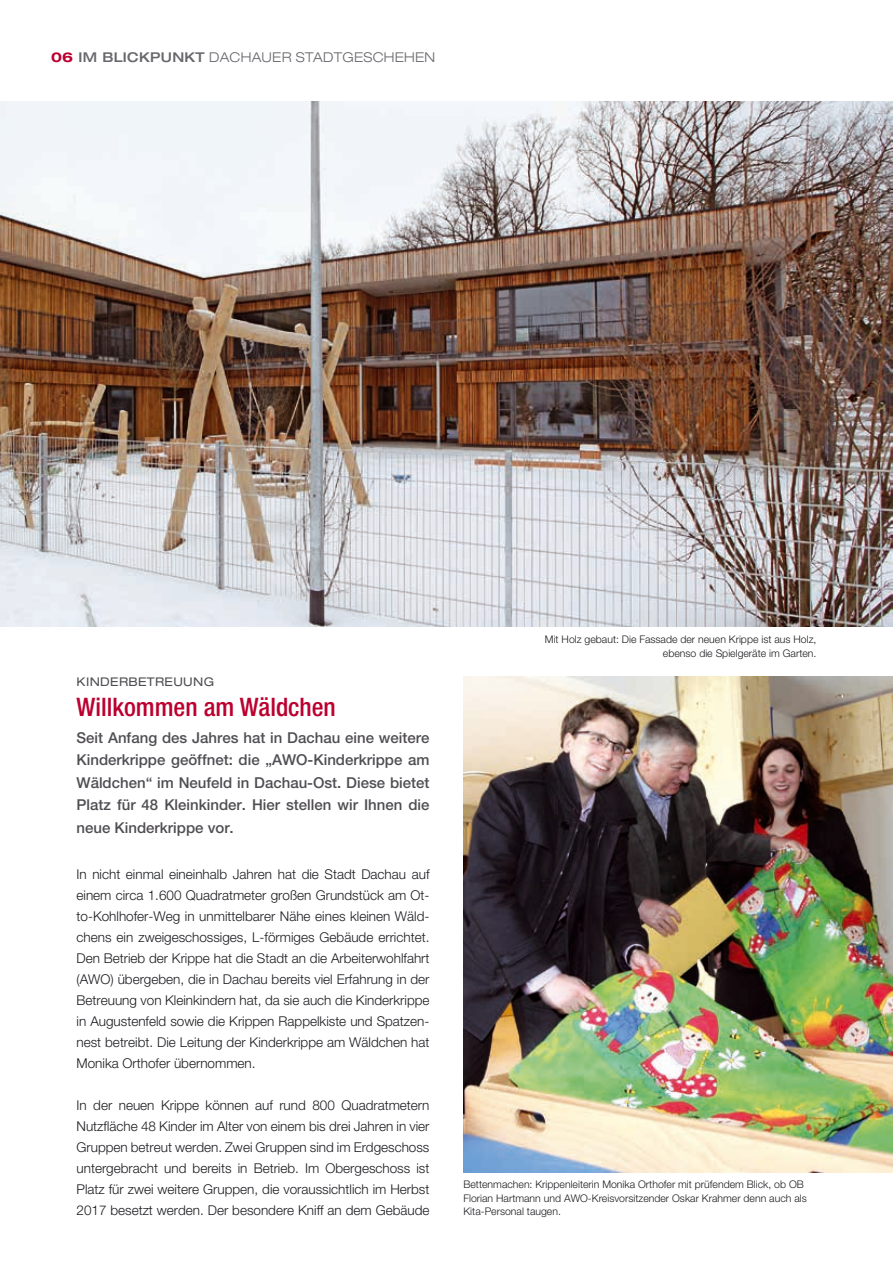
<style>
.page{position:relative;width:893px;height:1263px;background:#fff}
.page>*{position:absolute;margin:0;border:0;box-sizing:border-box;transform-origin:0 0}
.t1{font:500 condensed 25.5px "Helvetica Neue";color:#bb002f}
.t2{font:500 15px/22.5px "Helvetica Neue";color:#504e53;text-align:justify}
.t3{font:300 13.5px/21px "Helvetica Neue";color:#1b1c20;text-align:justify}
.t4{font:300 expanded 13.5px "Helvetica Neue";letter-spacing:.02em;color:#68676c}
.t5{font:expanded 12px "Helvetica Neue";letter-spacing:.03em;color:#504e53}
.t6{font:300 10.5px/13.5px "Helvetica Neue";color:#1b1c20;text-align:right}
.s1{font-weight:700;color:#bb002f}
.s2{font-weight:500}
</style>
<div class="page">
<img style="left:0;top:102px;width:893px;height:525px">
<img style="left:463px;top:677px;width:430px;height:496px">
<p class="t4" style="left:51px;top:49px;width:386px"><span class="s1">06</span> <span class="s2">IM BLICKPUNKT</span> DACHAUER STADTGESCHEHEN</p>
<p class="t5" style="left:77px;top:675px;width:139px">KINDERBETREUUNG</p>
<h1 class="t1" style="left:77px;top:692px;width:261px">Willkommen am Wäldchen</h1>
<p class="t2" style="left:77px;top:726px;width:354px">Seit Anfang des Jahres hat in Dachau eine weitere Kinderkrippe geöffnet: die „AWO-Kinderkrippe am Wäldchen“ im Neufeld in Dachau-Ost. Diese bietet Platz für 48 Kleinkinder. Hier stellen wir Ihnen die neue Kinderkrippe vor.</p>
<p class="t3" style="left:77px;top:863px;width:354px">In nicht einmal eineinhalb Jahren hat die Stadt Dachau auf einem circa 1.600 Quadratmeter großen Grundstück am Ot&shy;to-Kohlhofer-Weg in unmittelbarer Nähe eines kleinen Wäld&shy;chens ein zweigeschossiges, L-förmiges Gebäude errichtet.<br>Den Betrieb der Krippe hat die Stadt an die Arbeiterwohlfahrt (AWO) übergeben, die in Dachau bereits viel Erfahrung in der Betreuung von Kleinkindern hat, da sie auch die Kinderkrippe in Augustenfeld sowie die Krippen Rappelkiste und Spatzen&shy;nest betreibt. Die Leitung der Kinderkrippe am Wäldchen hat Monika Orthofer übernommen.</p>
<p class="t3" style="left:77px;top:1094px;width:354px">In der neuen Krippe können auf rund 800 Quadratmetern Nutzfläche 48 Kinder im Alter von einem bis drei Jahren in vier Gruppen betreut werden. Zwei Gruppen sind im Erdgeschoss untergebracht und bereits in Betrieb. Im Obergeschoss ist Platz für zwei weitere Gruppen, die voraussichtlich im Herbst 2017 besetzt werden. Der besondere Kniff an dem Gebäude</p>
<p class="t6" style="left:545px;top:633px;width:273px">Mit Holz gebaut: Die Fassade der neuen Krippe ist aus Holz, ebenso die Spielgeräte im Garten.</p>
<p class="t6" style="left:463px;top:1178px;width:345px;text-align:left">Bettenmachen: Krippenleiterin Monika Orthofer mit prüfendem Blick, ob OB<br>Florian Hartmann und AWO-Kreisvorsitzender Oskar Krahmer denn auch als<br>Kita-Personal taugen.</p>
</div>
